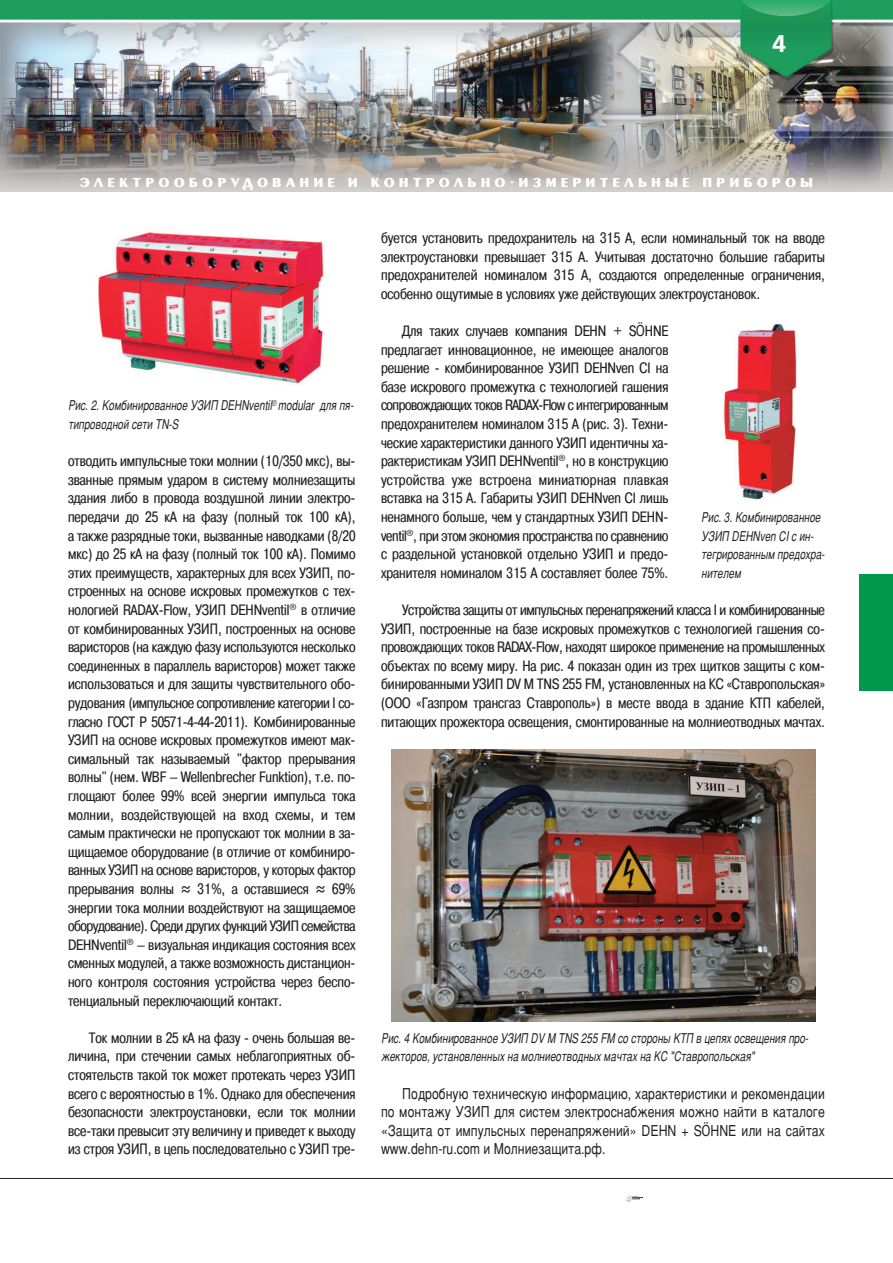
<style>
.page{position:relative;width:893px;height:1263px;background:#fff}
.page>*{position:absolute;margin:0;border:0;box-sizing:border-box;transform-origin:0 0}
.t1{font:700 24px "Free Set C";color:#fff}
.t2{font:15px/18.6px "Pragmatica Cond C";color:#231f20;text-align:justify}
.t3{font:15px/18.6px "Bastion Plain";color:#231f20;text-align:justify}
.t4{font:italic 13.5px/18.6px "Bastion";color:#231f20;scale:.9 1}
.t5{font:700 13.5px "Penta";letter-spacing:.35em;color:#fff}
.s1{font-family:"Tahoma"}
</style>
<div class="page">
<img style="left:626px;top:1197px;width:16px;height:4px">
<div style="left:859px;top:574px;width:34px;height:117px;background:#00984a"></div>
<img style="left:0;top:0;width:893px;height:191px">
<hr style="left:0;top:1178px;width:893px;height:1px;background:#231f20">
<img style="left:391px;top:750px;width:425px;height:271px">
<img style="left:96px;top:230px;width:229px;height:155px">
<img style="left:723px;top:325px;width:75px;height:175px">
<h1 class="t1" style="left:772px;top:30px;width:16px">4</h1>
<p class="t5" style="left:80px;top:178px;width:734px">ЭЛЕКТРООБОРУДОВАНИЕ И КОНТРОЛЬНО-ИЗМЕРИТЕЛЬНЫЕ ПРИБОРОЫ</p>
<p class="t4" style="left:68px;top:398px;width:319px">Рис. 2. Комбинированное УЗИП DEHNventil<sup>®</sup> modular для пя&shy;типроводной сети TN-S</p>
<p class="t2" style="left:68px;top:452px;width:289px">отводить импульсные токи молнии (10/350 мкс), вы&shy;званные прямым ударом в систему молниезащиты здания либо в провода воздушной линии электро&shy;передачи до 25 кА на фазу (полный ток 100 кА), а также разрядные токи, вызванные наводками (8/20 мкс) до 25 кА на фазу (полный ток 100 кА). Помимо этих преимуществ, характерных для всех УЗИП, по&shy;строенных на основе искровых промежутков с тех&shy;нологией RADAX-Flow, УЗИП DEHNventil<sup>®</sup> в отличие от комбинированных УЗИП, построенных на основе варисторов (на каждую фазу используются несколько соединенных в параллель варисторов) может также использоваться и для защиты чувствительного обо&shy;рудования (импульсное сопротивление категории I со&shy;гласно ГОСТ Р 50571-4-44-2011). Комбинированные УЗИП на основе искровых промежутков имеют мак&shy;симальный так называемый "фактор прерывания волны" (нем. WBF – Wellenbrecher Funktion), т.е. по&shy;глощают более 99% всей энергии импульса тока молнии, воздействующей на вход схемы, и тем самым практически не пропускают ток молнии в за&shy;щищаемое оборудование (в отличие от комбиниро&shy;ванных УЗИП на основе варисторов, у которых фактор прерывания волны <span class="s1">≈</span> 31%, а оставшиеся <span class="s1">≈</span> 69% энергии тока молнии воздействуют на защищаемое оборудование). Среди других функций УЗИП семейства DEHNventil<sup>®</sup> – визуальная индикация состояния всех сменных модулей, а также возможность дистанцион&shy;ного контроля состояния устройства через беспо&shy;тенциальный переключающий контакт.</p>
<p class="t2" style="left:68px;top:1028px;width:289px;text-indent:21px">Ток молнии в 25 кА на фазу - очень большая ве&shy;личина, при стечении самых неблагоприятных об&shy;стоятельств такой ток может протекать через УЗИП всего с вероятностью в 1%. Однако для обеспечения безопасности электроустановки, если ток молнии все-таки превысит эту величину и приведет к выходу из строя УЗИП, в цепь последовательно с УЗИП тре-</p>
<p class="t2" style="left:381px;top:228px;width:445px">буется установить предохранитель на 315 А, если номинальный ток на вводе электроустановки превышает 315 А. Учитывая достаточно большие габариты предохранителей номиналом 315 А, создаются определенные ограничения, особенно ощутимые в условиях уже действующих электроустановок.</p>
<p class="t2" style="left:381px;top:321px;width:289px;text-indent:21px">Для таких случаев компания DEHN + S<span class="s1">Ö</span>HNE предлагает инновационное, не имеющее аналогов решение - комбинированное УЗИП DEHNven CI на базе искрового промежутка с технологией гашения сопровождающих токов RADAX-Flow с интегрированным предохранителем номиналом 315 А (рис. 3). Техни&shy;ческие характеристики данного УЗИП идентичны ха&shy;рактеристикам УЗИП DEHNventil<sup>®</sup>, но в конструкцию устройства уже встроена миниатюрная плавкая вставка на 315 А. Габариты УЗИП DEHNven CI лишь ненамного больше, чем у стандартных УЗИП DEHN&shy;ventil<sup>®</sup>, при этом экономия пространства по сравнению с раздельной установкой отдельно УЗИП и предо&shy;хранителя номиналом 315 А составляет более 75%.</p>
<p class="t2" style="left:381px;top:600px;width:445px;text-indent:21px">Устройства защиты от импульсных перенапряжений класса I и комбинированные УЗИП, построенные на базе искровых промежутков с технологией гашения со&shy;провождающих токов RADAX-Flow, находят широкое применение на промышленных объектах по всему миру. На рис. 4 показан один из трех щитков защиты с ком&shy;бинированными УЗИП DV M TNS 255 FM, установленных на КС «Ставропольская» (ООО «Газпром трансгаз Ставрополь») в месте ввода в здание КТП кабелей, питающих прожектора освещения, смонтированные на молниеотводных мачтах.</p>
<p class="t4" style="left:701px;top:509px;width:139px">Рис. 3. Комбинированное<br>УЗИП DEHNven CI с ин&shy;тегрированным предохра&shy;нителем</p>
<p class="t4" style="left:381px;top:1030px;width:476px">Рис. 4 Комбинированное УЗИП DV M TNS 255 FM со стороны КТП в цепях освещения про&shy;жекторов, установленных на молниеотводных мачтах на КС "Ставропольская"</p>
<p class="t3" style="left:381px;top:1085px;width:445px;text-indent:21px">Подробную техническую информацию, характеристики и рекомендации по монтажу УЗИП для систем электроснабжения можно найти в каталоге «Защита от импульсных перенапряжений» DEHN + S<span class="s1">Ö</span>HNE или на сайтах www.dehn-ru.com и Молниезащита.рф.</p>
</div>
